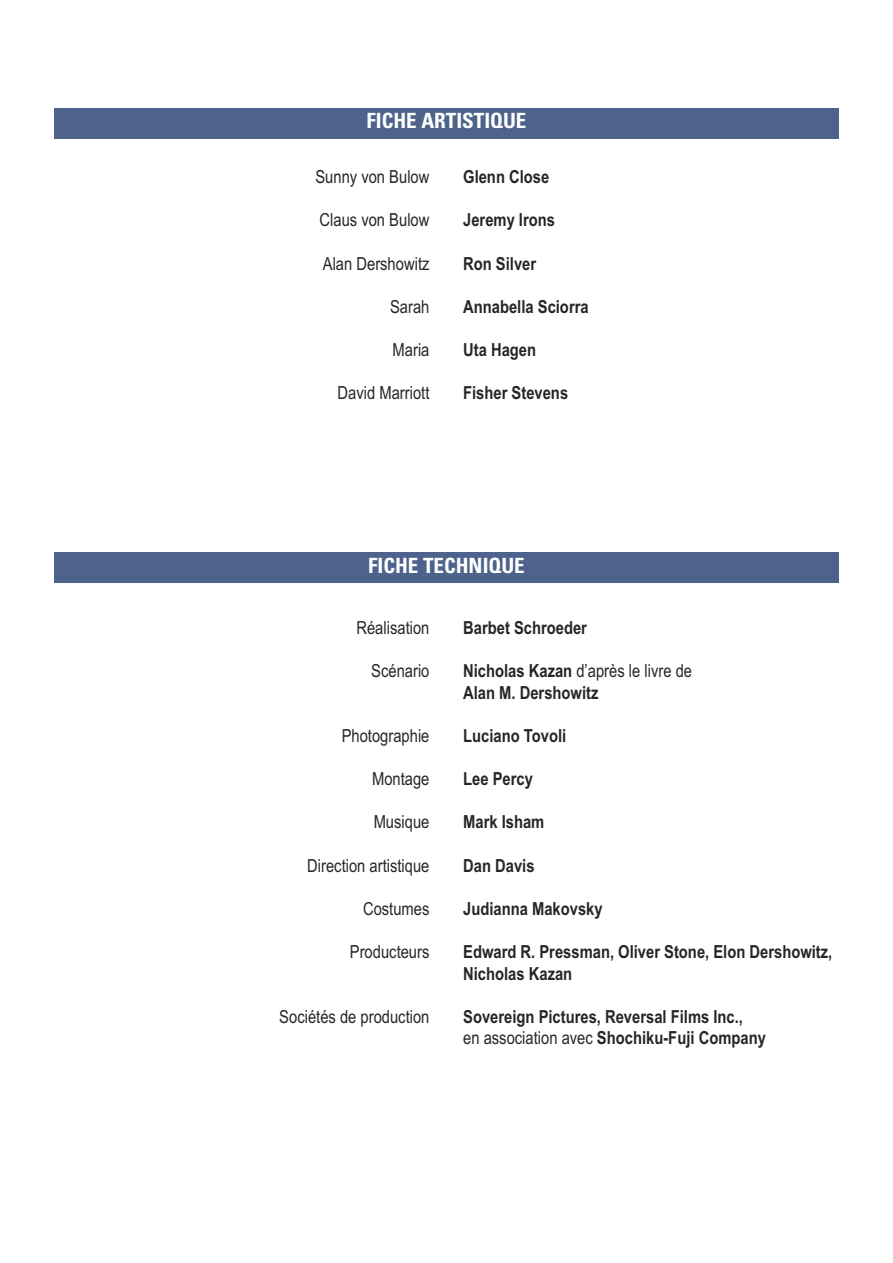
<style>
.page{position:relative;width:893px;height:1263px;background:#fff}
.page>*{position:absolute;margin:0;border:0;box-sizing:border-box;transform-origin:0 0}
.t1{font:700 condensed 21px "Univers";color:#fff}
.t2{font:700 18px/21.6px "Arial Narrow";color:#272526}
.t3{font:18px "Arial Narrow";color:#272526}
.s1{font-weight:400}
</style>
<div class="page">
<div style="left:54px;top:108px;width:785px;height:30px;background:#4d638b"></div>
<div style="left:54px;top:553px;width:785px;height:30px;background:#4d638b"></div>
<p class="t1" style="left:367px;top:113px;width:161px">FICHE ARTISTIQUE</p>
<p class="t3" style="left:315px;top:166px;width:116px">Sunny von Bulow</p>
<p class="t3" style="left:320px;top:210px;width:111px">Claus von Bulow</p>
<p class="t3" style="left:323px;top:253px;width:108px">Alan Dershowitz</p>
<p class="t3" style="left:390px;top:296px;width:41px">Sarah</p>
<p class="t3" style="left:393px;top:339px;width:38px">Maria</p>
<p class="t3" style="left:338px;top:382px;width:93px">David Marriott</p>
<p class="t2" style="left:463px;top:166px;width:88px">Glenn Close</p>
<p class="t2" style="left:463px;top:209px;width:93px">Jeremy Irons</p>
<p class="t2" style="left:463px;top:253px;width:75px">Ron Silver</p>
<p class="t2" style="left:463px;top:296px;width:127px">Annabella Sciorra</p>
<p class="t2" style="left:463px;top:339px;width:74px">Uta Hagen</p>
<p class="t2" style="left:463px;top:382px;width:107px">Fisher Stevens</p>
<p class="t1" style="left:368px;top:558px;width:158px">FICHE TECHNIQUE</p>
<p class="t3" style="left:356px;top:617px;width:75px">Réalisation</p>
<p class="t3" style="left:371px;top:660px;width:60px">Scénario</p>
<p class="t3" style="left:342px;top:725px;width:89px">Photographie</p>
<p class="t3" style="left:372px;top:768px;width:59px">Montage</p>
<p class="t3" style="left:374px;top:812px;width:57px">Musique</p>
<p class="t3" style="left:307px;top:855px;width:124px">Direction artistique</p>
<p class="t3" style="left:363px;top:898px;width:68px">Costumes</p>
<p class="t3" style="left:350px;top:941px;width:81px">Producteurs</p>
<p class="t3" style="left:279px;top:1006px;width:152px">Sociétés de production</p>
<p class="t2" style="left:463px;top:617px;width:125px">Barbet Schroeder</p>
<p class="t2" style="left:463px;top:660px;width:230px">Nicholas Kazan <span class="s1">d’après le livre de<br></span>Alan M. Dershowitz</p>
<p class="t2" style="left:463px;top:725px;width:105px">Luciano Tovoli</p>
<p class="t2" style="left:463px;top:768px;width:71px">Lee Percy</p>
<p class="t2" style="left:463px;top:811px;width:83px">Mark Isham</p>
<p class="t2" style="left:463px;top:854px;width:73px">Dan Davis</p>
<p class="t2" style="left:463px;top:898px;width:141px">Judianna Makovsky</p>
<p class="t2" style="left:463px;top:941px;width:371px">Edward R. Pressman, Oliver Stone, Elon Dershowitz,<br>Nicholas Kazan</p>
<p class="t2" style="left:463px;top:1006px;width:304px">Sovereign Pictures, Reversal Films Inc.,<br><span class="s1">en association avec</span> Shochiku-Fuji Company</p>
</div>
